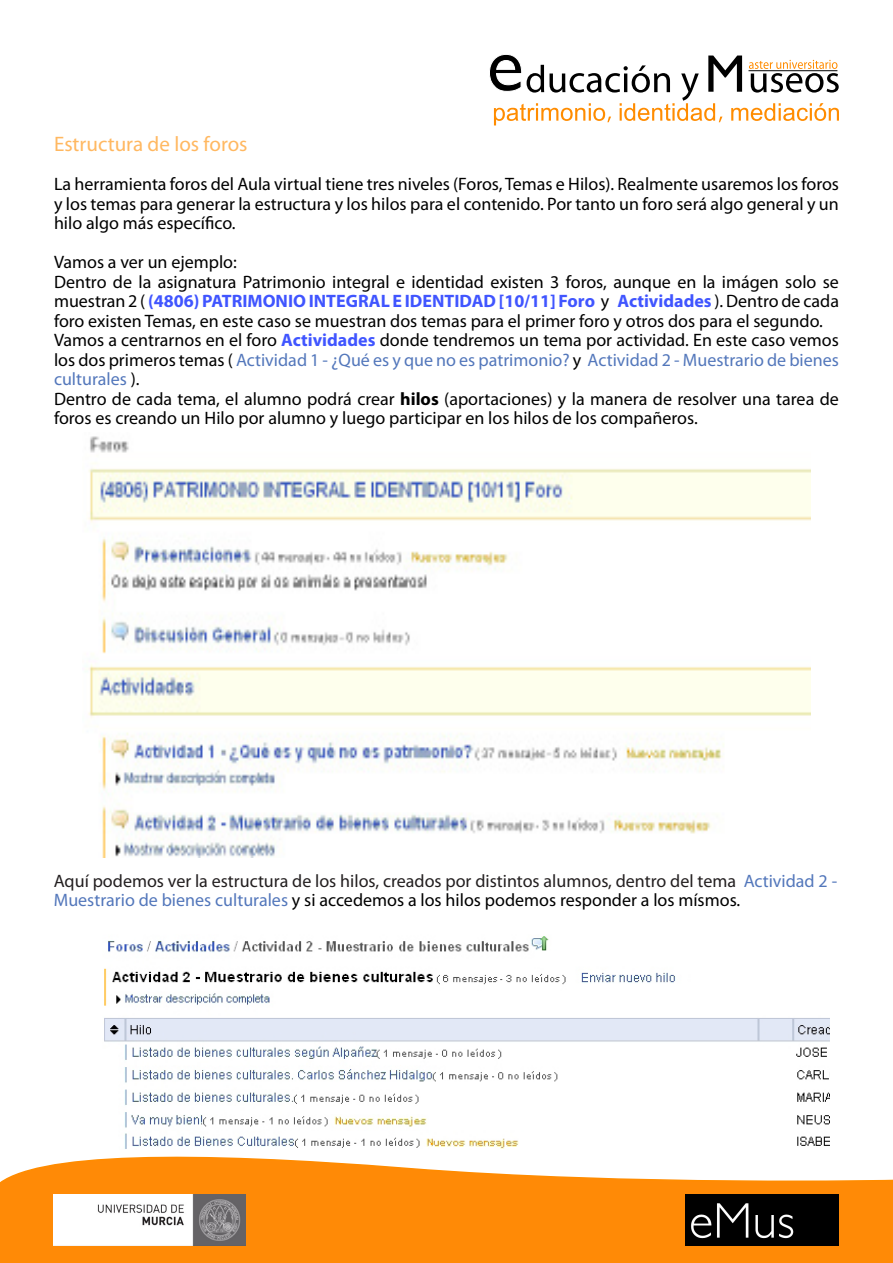
<style>
.page{position:relative;width:893px;height:1263px;background:#fff}
.page>*{position:absolute;margin:0;border:0;box-sizing:border-box;transform-origin:0 0}
.t1{font:21px "Myriad Pro";color:#ffb861}
.t2{font:18px/19.5px "Myriad Pro";color:#000;text-align:justify}
.t3{font:18px/19.5px "Myriad Pro";color:#231f20}
.s1{font-weight:700;color:#4055ff}
.s2{color:#5377bb}
.s3{font-weight:700}
.s4{color:#000}
</style>
<div class="page">
<svg style="left:0;top:1156px;width:893px;height:107px;fill:#ff8a06"></svg>
<img style="left:685px;top:1194px;width:154px;height:51px">
<img style="left:54px;top:1194px;width:192px;height:51px">
<svg style="left:489px;top:54px;width:350px;height:71px"></svg>
<img style="left:87px;top:436px;width:723px;height:421px">
<img style="left:104px;top:936px;width:726px;height:213px">
<p class="t1" style="left:54px;top:131px;width:195px">Estructura de los foros</p>
<p class="t2" style="left:54px;top:174px;width:787px">La herramienta foros del Aula virtual tiene tres niveles (Foros, Temas e Hilos). Realmente usaremos los foros y los temas para generar la estructura y los hilos para el contenido. Por tanto un foro será algo general y un hilo algo más específico.</p>
<p class="t2" style="left:54px;top:252px;width:184px">Vamos a ver un ejemplo:</p>
<p class="t2" style="left:54px;top:272px;width:786px">Dentro de la asignatura Patrimonio integral e identidad existen 3 foros, aunque en la imágen solo se muestran 2 ( <span class="s1">(4806) PATRIMONIO INTEGRAL E IDENTIDAD [10/11] Foro</span> y <span class="s1">Actividades</span> ). Dentro de cada foro existen Temas, en este caso se muestran dos temas para el primer foro y otros dos para el segundo.</p>
<p class="t2" style="left:54px;top:330px;width:786px">Vamos a centrarnos en el foro <span class="s1">Actividades</span> donde tendremos un tema por actividad. En este caso vemos los dos primeros temas ( <span class="s2">Actividad 1 - ¿Qué es y que no es patrimonio?</span> y <span class="s2">Actividad 2 - Muestrario de bienes culturales</span> ).</p>
<p class="t2" style="left:54px;top:389px;width:786px">Dentro de cada tema, el alumno podrá crear <span class="s3">hilos</span> (aportaciones) y la manera de resolver una tarea de foros es creando un Hilo por alumno y luego participar en los hilos de los compañeros.</p>
<p class="t3" style="left:54px;top:871px;width:785px">Aquí podemos ver la estructura de los hilos, creados por distintos alumnos, dentro del tema <span class="s2">Actividad 2 -<br>Muestrario de bienes culturales</span> <span class="s4">y si accedemos a los hilos podemos responder a los mísmos.</span></p>
</div>
